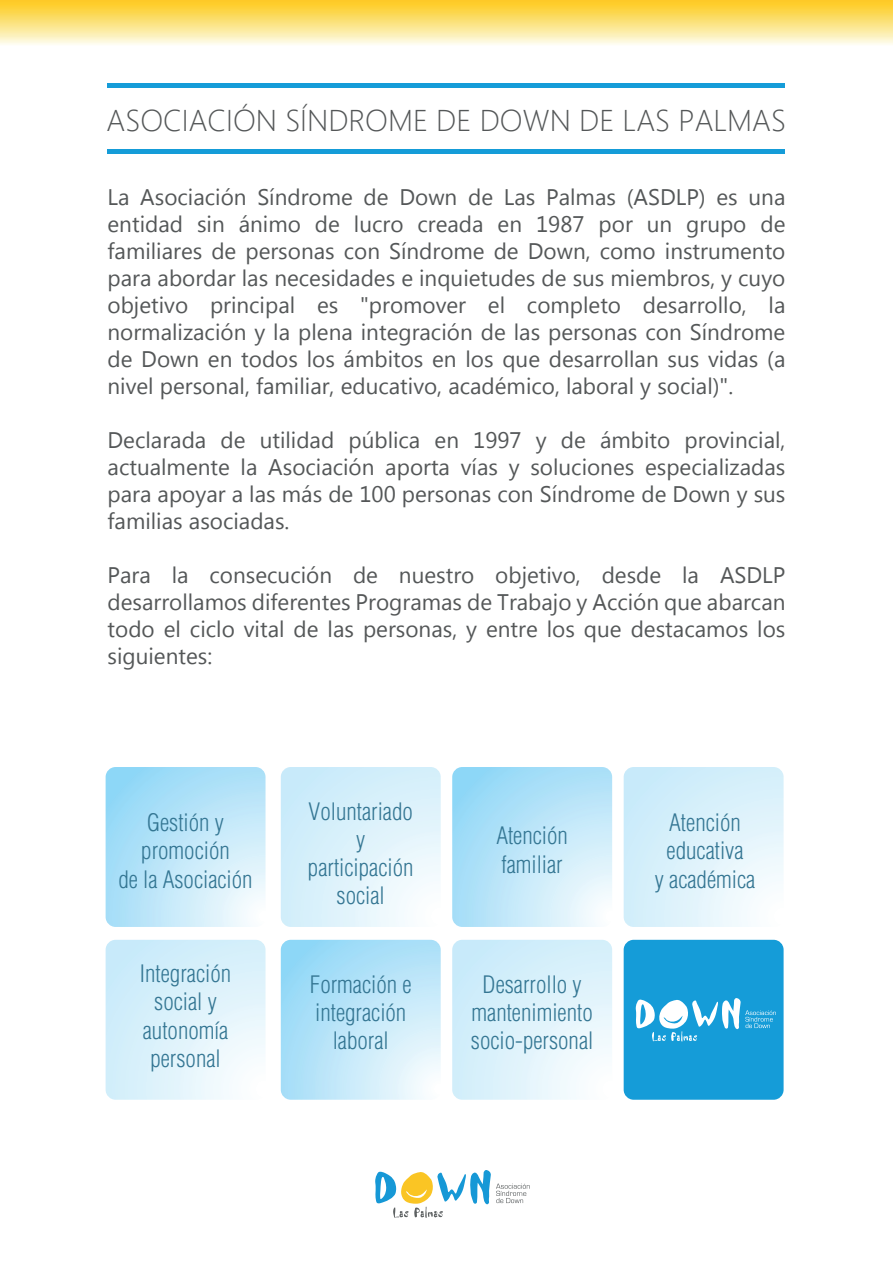
<style>
.page{position:relative;width:893px;height:1263px;background:#fff}
.page>*{position:absolute;margin:0;border:0;box-sizing:border-box;transform-origin:0 0}
.t1{font:300 30px "Segoe UI";color:#545758}
.t2{font:300 condensed 23.4px/28.2px "Helvetica";color:#347693;text-align:center}
.t3{font:22.5px/27px "Segoe UI";color:#545758;text-align:justify}
</style>
<div class="page">
<div style="left:0;top:0;width:893px;height:45px;background:linear-gradient(to bottom,#fdc916,#fcfbe8)"></div>
<svg style="left:375px;top:1170px;width:155px;height:48px"></svg>
<svg style="left:106px;top:767px;width:160px;height:160px;background:#bce6f9"></svg>
<svg style="left:281px;top:767px;width:160px;height:160px;background:#dcf2fb"></svg>
<svg style="left:452px;top:767px;width:160px;height:160px;background:#bce6f9"></svg>
<svg style="left:624px;top:767px;width:160px;height:160px;background:#dcf2fb"></svg>
<svg style="left:106px;top:940px;width:160px;height:160px;background:#dcf2fb"></svg>
<svg style="left:281px;top:940px;width:160px;height:160px;background:#bce6f9"></svg>
<svg style="left:452px;top:940px;width:160px;height:160px;background:#ddf2fb"></svg>
<div style="left:624px;top:940px;width:160px;height:160px;background:#159cd8;border-radius:10px"></div>
<svg style="left:636px;top:998px;width:140px;height:43px"></svg>
<hr style="left:108px;top:84px;width:677px;height:4px;background:#159cd8">
<hr style="left:108px;top:149px;width:677px;height:4px;background:#159cd8">
<h1 class="t1" style="left:107px;top:96px;width:681px">ASOCIACIÓN SÍNDROME DE DOWN DE LAS PALMAS</h1>
<p class="t3" style="left:108px;top:182px;width:679px">La Asociación Síndrome de Down de Las Palmas (ASDLP) es una entidad sin ánimo de lucro creada en 1987 por un grupo de familiares de personas con Síndrome de Down, como instrumento para abordar las necesidades e inquietudes de sus miembros, y cuyo objetivo principal es "promover el completo desarrollo, la normalización y la plena integración de las personas con Síndrome de Down en todos los ámbitos en los que desarrollan sus vidas (a nivel personal, familiar, educativo, académico, laboral y social)".</p>
<p class="t3" style="left:108px;top:425px;width:679px">Declarada de utilidad pública en 1997 y de ámbito provincial, actualmente la Asociación aporta vías y soluciones especializadas para apoyar a las más de 100 personas con Síndrome de Down y sus familias asociadas.</p>
<p class="t3" style="left:108px;top:560px;width:679px">Para la consecución de nuestro objetivo, desde la ASDLP desarrollamos diferentes Programas de Trabajo y Acción que abarcan todo el ciclo vital de las personas, y entre los que destacamos los siguientes:</p>
<p class="t2" style="left:118px;top:808px;width:136px">Gestión y promoción<br>de la Asociación</p>
<p class="t2" style="left:140px;top:959px;width:93px">Integración social y autonomía personal</p>
<p class="t2" style="left:308px;top:797px;width:107px">Voluntariado y participación social</p>
<p class="t2" style="left:310px;top:970px;width:103px">Formación e integración laboral</p>
<p class="t2" style="left:496px;top:822px;width:73px;text-align:left">Atención familiar</p>
<p class="t2" style="left:471px;top:970px;width:124px">Desarrollo y mantenimiento socio-personal</p>
<p class="t2" style="left:655px;top:808px;width:102px">Atención educativa<br>y académica</p>
</div>
